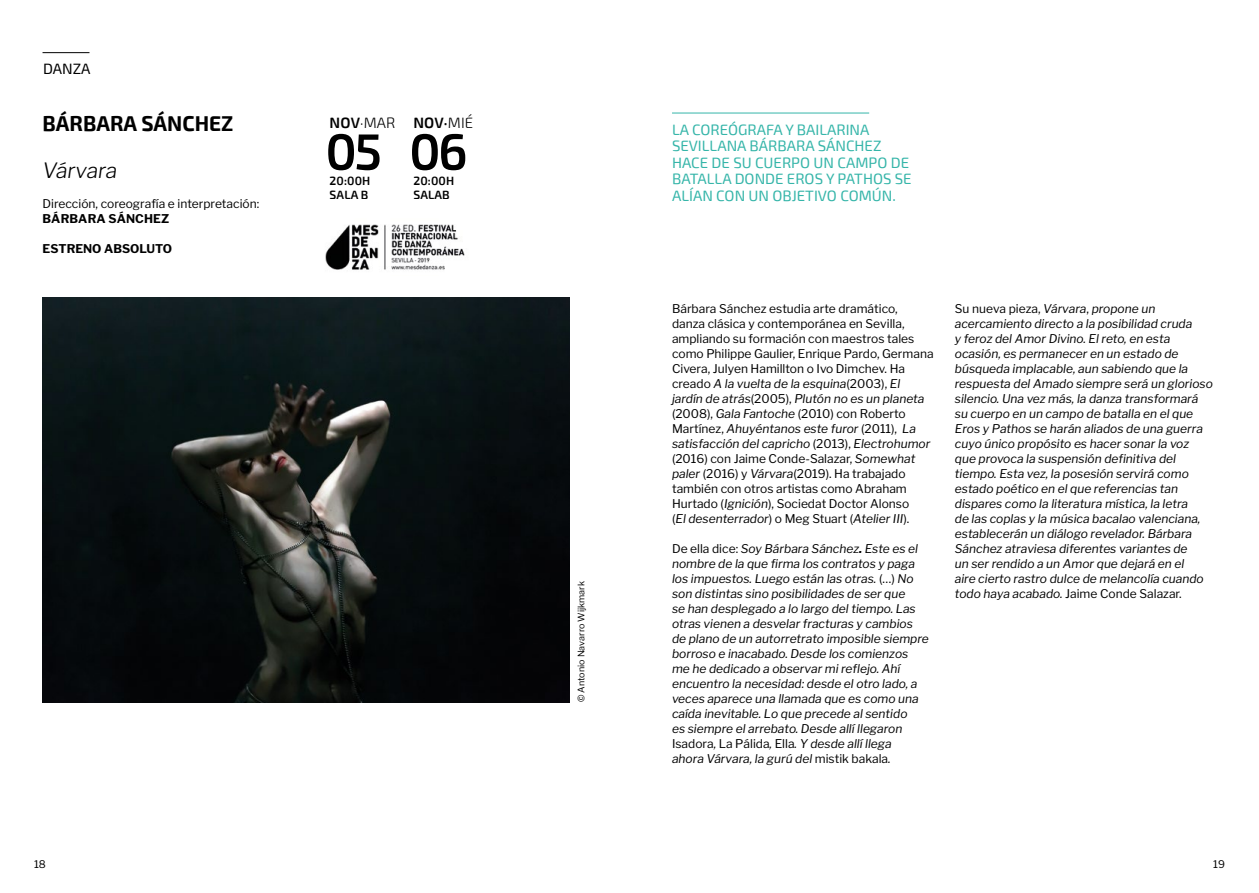
<style>
.page{position:relative;width:1259px;height:893px;background:#fff}
.page>*{position:absolute;margin:0;border:0;box-sizing:border-box;transform-origin:0 0}
.t1{font:600 51px "Exo 2";color:#000}
.t2{font:700 21px "Exo 2";color:#000}
.t3{font:italic 300 21px "Libre Franklin";color:#000}
.t4{font:15px/16.5px "Exo 2";color:#35b5a9}
.t5{font:300 15px "Exo 2";color:#000}
.t6{font:600 15px "Exo 2";color:#000}
.t7{font:15px "Exo 2";color:#000}
.t8{font:italic 12px/15px "Libre Franklin";color:#000}
.t9{font:12px/15px "Libre Franklin";color:#000}
.t10{font:700 12px "Libre Franklin";color:#000}
.t11{font:600 12px/13.5px "Exo 2";letter-spacing:.01em;color:#000}
.t12{font:10.5px "Libre Franklin";color:#000}
.t13{font:9px "Libre Franklin";color:#000}
.s1{font-weight:600}
.s2{font-weight:300}
.s3{font-style:italic}
.s4{font-style:normal}
.s5{font-weight:700}
</style>
<div class="page">
<img style="left:43px;top:298px;width:527px;height:405px">
<img style="left:325px;top:224px;width:140px;height:46px">
<hr style="left:43px;top:52px;width:46px;height:1px;background:#000">
<hr style="left:672px;top:113px;width:197px;height:1px;background:#35b5a9">
<p class="t7" style="left:43px;top:60px;width:49px">DANZA</p>
<h2 class="t2" style="left:43px;top:111px;width:192px">BÁRBARA SÁNCHEZ</h2>
<h2 class="t3" style="left:43px;top:158px;width:76px">Várvara</h2>
<p class="t9" style="left:43px;top:196px;width:218px">Dirección, coreografía e interpretación:</p>
<p class="t10" style="left:43px;top:211px;width:128px">BÁRBARA SÁNCHEZ</p>
<p class="t10" style="left:43px;top:241px;width:131px">ESTRENO ABSOLUTO</p>
<p class="t5" style="left:330px;top:114px;width:67px"><span class="s1">NOV</span>·MAR</p>
<h1 class="t1" style="left:325px;top:122px;width:58px">05</h1>
<p class="t11" style="left:330px;top:175px;width:42px">20:00H<br>SALA B</p>
<p class="t6" style="left:413px;top:114px;width:61px">NOV·<span class="s2">MIÉ</span></p>
<h1 class="t1" style="left:409px;top:122px;width:60px">06</h1>
<p class="t11" style="left:413px;top:175px;width:42px">20:00H<br>SALAB</p>
<p class="t13" style="left:576px;top:702px;width:122px;rotate:-90deg">© Antonio Navarro Wijkmark</p>
<p class="t4" style="left:672px;top:121px;width:241px">LA COREÓGRAFA Y BAILARINA<br>SEVILLANA BÁRBARA SÁNCHEZ<br>HACE DE SU CUERPO UN CAMPO DE<br>BATALLA DONDE EROS Y PATHOS SE<br>ALÍAN CON UN OBJETIVO COMÚN.</p>
<p class="t9" style="left:672px;top:301px;width:263px">Bárbara Sánchez estudia arte dramático, danza clásica y contemporánea en Sevilla, ampliando su formación con maestros tales como Philippe Gaulier, Enrique Pardo, Germana Civera, Julyen Hamillton o Ivo Dimchev. Ha creado <span class="s3">A la vuelta de la esquina</span>(2003), <span class="s3">El jardín de atrás</span>(2005), <span class="s3">Plutón no es un planeta </span>(2008), <span class="s3">Gala Fantoche</span> (2010) con Roberto Martínez, <span class="s3">Ahuyéntanos este furor</span> (2011), <span class="s3">La satisfacción del capricho</span> (2013), <span class="s3">Electrohumor </span>(2016) con Jaime Conde-Salazar, <span class="s3">Somewhat paler</span> (2016) y <span class="s3">Várvara</span>(2019). Ha trabajado también con otros artistas como Abraham Hurtado (<span class="s3">Ignición</span>), Sociedat Doctor Alonso<br>(<span class="s3">El desenterrador</span>) o Meg Stuart (<span class="s3">Atelier III</span>).</p>
<p class="t8" style="left:672px;top:541px;width:258px"><span class="s4">De ella dice:</span> Soy Bárbara Sánchez<span class="s5">.</span> Este es el nombre de la que firma los contratos y paga los impuestos. Luego están las otras. <span class="s4">(…)</span> No son distintas sino posibilidades de ser que<br>se han desplegado a lo largo del tiempo. Las otras vienen a desvelar fracturas y cambios de plano de un autorretrato imposible siempre borroso e inacabado. Desde los comienzos me he dedicado a observar mi reflejo. Ahí encuentro la necesidad: desde el otro lado, a veces aparece una llamada que es como una caída inevitable. Lo que precede al sentido<br>es siempre el arrebato. Desde allí llegaron <span class="s4">Isadora</span>, <span class="s4">La Pálida</span>, <span class="s4">Ella</span>. Y desde allí llega<br>ahora Várvara, la gurú del <span class="s4">mistik bakala</span>.</p>
<p class="t8" style="left:955px;top:301px;width:259px"><span class="s4">Su nueva pieza,</span> Várvara<span class="s4">,</span> propone un acercamiento directo a la posibilidad cruda<br>y feroz del Amor Divino. El reto, en esta ocasión, es permanecer en un estado de búsqueda implacable, aun sabiendo que la respuesta del Amado siempre será un glorioso silencio. Una vez más, la danza transformará su cuerpo en un campo de batalla en el que Eros y Pathos se harán aliados de una guerra cuyo único propósito es hacer sonar la voz que provoca la suspensión definitiva del tiempo. Esta vez, la posesión servirá como estado poético en el que referencias tan dispares como la literatura mística, la letra<br>de las coplas y la música bacalao valenciana, establecerán un diálogo revelador. Bárbara Sánchez atraviesa diferentes variantes de<br>un ser rendido a un Amor que dejará en el<br>aire cierto rastro dulce de melancolía cuando todo haya acabado. <span class="s4">Jaime Conde Salazar.</span></p>
<p class="t12" style="left:34px;top:858px;width:13px">18</p>
<p class="t12" style="left:1213px;top:858px;width:13px">19</p>
</div>
